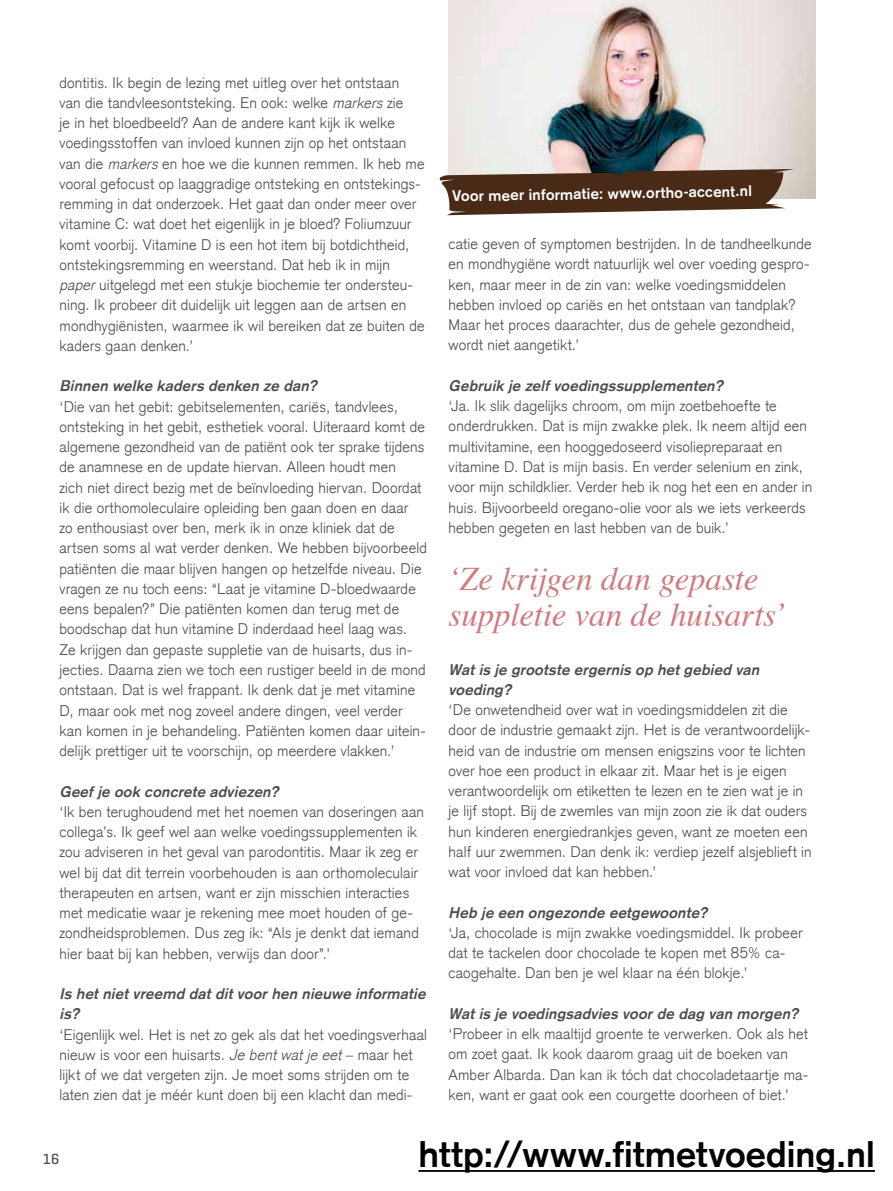
<style>
.page{position:relative;width:893px;height:1191px;background:#fff}
.page>*{position:absolute;margin:0;border:0;box-sizing:border-box;transform-origin:0 0}
.t1{font:700 36px "Akzidenz Grotesk";letter-spacing:.005em;color:#000}
.t2{font:italic 33px/36px "Times";letter-spacing:-.005em;color:#d27a7e}
.t3{font:300 15px/20.2px "Akzidenz Grotesk";letter-spacing:.01em;color:#4d4d4e}
.t4{font:700 15px "Akzidenz Grotesk";color:#fff}
.t5{font:500 15px "Geogrotesque";color:#4d4d4e}
.s1{font-style:italic}
.s2{font-weight:700;font-style:italic}
</style>
<div class="page">
<img style="left:449px;top:0;width:366px;height:198px">
<svg style="left:440px;top:169px;width:355px;height:46px;background:#664e3f"></svg>
<hr style="left:418px;top:1170px;width:457px;height:1px;background:#000">
<p class="t3" style="left:60px;top:72px;width:367px">dontitis. Ik begin de lezing met uitleg over het ontstaan<br>van die tandvleesontsteking. En ook: welke <span class="s1">markers</span>zie<br>je in het bloedbeeld? Aan de andere kant kijk ik welke voedingsstoffen van invloed kunnen zijn op het ontstaan van die <span class="s1">markers</span>en hoe we die kunnen remmen. Ik heb me vooral gefocust op laaggradige ontsteking en ontstekings&shy;remming in dat onderzoek. Het gaat dan onder meer over vitamine C: wat doet het eigenlijk in je bloed? Foliumzuur komt voorbij. Vitamine D is een hot item bij botdichtheid, ontstekingsremming en weerstand. Dat heb ik in mijn <span class="s1">paper</span>uitgelegd met een stukje biochemie ter ondersteu&shy;ning. Ik probeer dit duidelijk uit leggen aan de artsen en mondhygiënisten, waarmee ik wil bereiken dat ze buiten de kaders gaan denken.’</p>
<p class="t3" style="left:60px;top:376px;width:369px"><span class="s2">Binnen welke kaders denken ze dan?<br></span>‘Die van het gebit: gebitselementen, cariës, tandvlees, ontsteking in het gebit, esthetiek vooral. Uiteraard komt de algemene gezondheid van de patiënt ook ter sprake tijdens de anamnese en de update hiervan. Alleen houdt men<br>zich niet direct bezig met de beïnvloeding hiervan. Doordat ik die orthomoleculaire opleiding ben gaan doen en daar<br>zo enthousiast over ben, merk ik in onze kliniek dat de artsen soms al wat verder denken. We hebben bijvoorbeeld patiënten die maar blijven hangen op hetzelfde niveau. Die vragen ze nu toch eens: “Laat je vitamine D-bloedwaarde eens bepalen?” Die patiënten komen dan terug met de boodschap dat hun vitamine D inderdaad heel laag was.<br>Ze krijgen dan gepaste suppletie van de huisarts, dus in&shy;jecties. Daarna zien we toch een rustiger beeld in de mond ontstaan. Dat is wel frappant. Ik denk dat je met vitamine D, maar ook met nog zoveel andere dingen, veel verder kan komen in je behandeling. Patiënten komen daar uitein&shy;delijk prettiger uit te voorschijn, op meerdere vlakken.’</p>
<p class="t3" style="left:60px;top:781px;width:366px"><span class="s2">Geefje ook concrete adviezen?<br></span>‘Ik ben terughoudend met het noemen van doseringen aan collega’s. Ik geef wel aan welke voedingssupplementen ik zou adviseren in het geval van parodontitis. Maar ik zeg er wel bij dat dit terrein voorbehouden is aan orthomoleculair therapeuten en artsen, want er zijn misschien interacties met medicatie waar je rekening mee moet houden of ge&shy;zondheidsproblemen. Dus zeg ik: “Als je denkt dat iemand hier baat bij kan hebben, verwijs dan door”.’</p>
<p class="t3" style="left:60px;top:983px;width:371px"><span class="s2">Is hetnietvreemd datditvoorhen nieuwe informatie is?<br></span>‘Eigenlijk wel. Het is net zo gek als dat het voedingsverhaal nieuw is voor een huisarts. <span class="s1">Je bentwatje eet</span>– maar het lijkt of we dat vergeten zijn. Je moet soms strijden om te laten zien dat je méér kunt doen bij een klacht dan medi-</p>
<p class="t4" style="left:452px;top:187px;width:305px;rotate:-1deg">Voor meer informatie: www.ortho-accent.nl</p>
<p class="t3" style="left:449px;top:234px;width:365px">catie geven of symptomen bestrijden. In de tandheelkunde en mondhygiëne wordt natuurlijk wel over voeding gespro&shy;ken, maar meer in de zin van: welke voedingsmiddelen hebben invloed op cariës en het ontstaan van tandplak?<br>Maar het proces daarachter, dus de gehele gezondheid, wordt niet aangetikt.’</p>
<p class="t3" style="left:449px;top:375px;width:365px"><span class="s2">Gebruik je zelfvoedingssupplementen?<br></span>‘Ja. Ik slik dagelijks chroom, om mijn zoetbehoefte te onderdrukken. Dat is mijn zwakke plek. Ik neem altijd een multivitamine, een hooggedoseerd visoliepreparaat en vitamine D. Dat is mijn basis. En verder selenium en zink, voor mijn schildklier. Verder heb ik nog het een en ander in huis. Bijvoorbeeld oregano-olie voor als we iets verkeerds hebben gegeten en last hebben van de buik.’</p>
<p class="t2" style="left:449px;top:558px;width:339px">‘Ze krijgen dan gepaste suppletie van de huisarts’</p>
<p class="t3" style="left:449px;top:659px;width:365px"><span class="s2">Watis je grootste ergernis op hetgebied van voeding?<br></span>‘De onwetendheid over wat in voedingsmiddelen zit die door de industrie gemaakt zijn. Het is de verantwoordelijk&shy;heid van de industrie om mensen enigszins voor te lichten over hoe een product in elkaar zit. Maar het is je eigen verantwoordelijk om etiketten te lezen en te zien wat je in je lijf stopt. Bij de zwemles van mijn zoon zie ik dat ouders hun kinderen energiedrankjes geven, want ze moeten een half uur zwemmen. Dan denk ik: verdiep jezelf alsjeblieft in wat voor invloed dat kan hebben.’</p>
<p class="t3" style="left:449px;top:902px;width:355px"><span class="s2">Heb je een ongezonde eetgewoonte?<br></span>‘Ja, chocolade is mijn zwakke voedingsmiddel. Ik probeer dat te tackelen door chocolade te kopen met 85% ca&shy;caogehalte. Dan ben je wel klaar na één blokje.’</p>
<p class="t3" style="left:449px;top:1003px;width:361px"><span class="s2">Watis je voedingsadvies voorde dag van morgen? </span>‘Probeer in elk maaltijd groente te verwerken. Ook als het om zoet gaat. Ik kook daarom graag uit de boeken van Amber Albarda. Dan kan ik tóch dat chocoladetaartje ma&shy;ken, want er gaat ook een courgette doorheen of biet.’</p>
<p class="t5" style="left:43px;top:1149px;width:18px">16</p>
<p class="t1" style="left:418px;top:1132px;width:458px">http://www.fitmetvoeding.nl</p>
</div>
